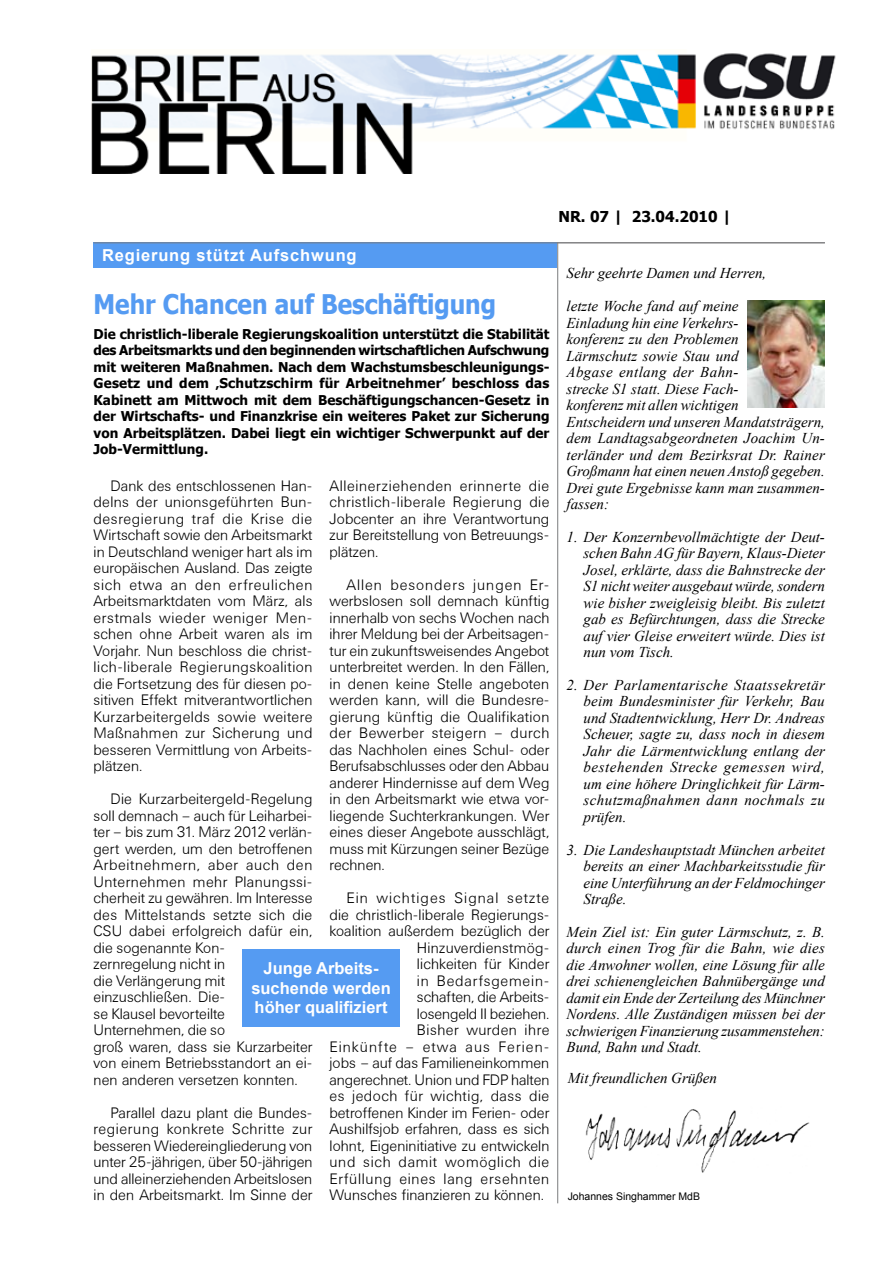
<style>
.page{position:relative;width:893px;height:1263px;background:#fff}
.page>*{position:absolute;margin:0;border:0;box-sizing:border-box;transform-origin:0 0}
.t1{font:700 27px "Tahoma";color:#559bf2;scale:.9 1}
.t2{font:700 16.5px/19.5px "Arial";color:#fff;text-align:center}
.t3{font:700 16.5px "Arial";letter-spacing:.05em;color:#fff}
.t4{font:300 15px/16.5px "Univers BSK";color:#000;text-align:justify}
.t5{font:italic 15px/16.5px "Times New Roman";color:#000;text-align:justify}
.t6{font:300 15px "Univers BSK";letter-spacing:.03em;color:#000}
.t7{font:300 15px "Univers BSK";letter-spacing:.045em;color:#000}
.t8{font:300 15px "Univers BSK";letter-spacing:.07em;color:#000}
.t9{font:300 15px "Univers BSK";letter-spacing:.065em;color:#000}
.t10{font:300 15px "Univers BSK";letter-spacing:.04em;color:#000}
.t11{font:700 15px "Tahoma";color:#000}
.t12{font:300 15px "Univers BSK";letter-spacing:.05em;color:#000}
.t13{font:700 13.5px/16.5px "Tahoma";color:#000;text-align:justify}
.t14{font:10.5px "Arial";color:#000}
</style>
<div class="page">
<hr style="left:557px;top:242px;width:1px;height:961px;background:#7b7c7e">
<div style="left:94px;top:242px;width:463px;height:26px;background:#559bf2"></div>
<hr style="left:94px;top:242px;width:731px;height:1px;background:#7b7c7e">
<div style="left:242px;top:949px;width:158px;height:78px;background:#559bf2"></div>
<img style="left:92px;top:53px;width:744px;height:120px">
<img style="left:585px;top:1109px;width:225px;height:64px">
<img style="left:747px;top:300px;width:78px;height:107px">
<p class="t3" style="left:102px;top:244px;width:256px">Regierung stützt Aufschwung</p>
<h1 class="t1" style="left:94px;top:285px;width:449px">Mehr Chancen auf Beschäftigung</h1>
<p class="t13" style="left:94px;top:325px;width:457px">Die christlich-liberale Regierungskoalition unterstützt die Stabilität des Arbeitsmarkts und den beginnenden wirtschaftlichen Aufschwung mit weiteren Maßnahmen. Nach dem Wachstumsbeschleunigungs-Gesetz und dem ‚Schutzschirm für Arbeitnehmer’ beschloss das Kabinett am Mittwoch mit dem Beschäftigungschancen-Gesetz in der Wirtschafts- und Finanzkrise ein weiteres Paket zur Sicherung von Arbeitsplätzen. Dabei liegt ein wichtiger Schwerpunkt auf der Job-Vermittlung.</p>
<p class="t4" style="left:94px;top:477px;width:221px;text-indent:17px">Dank des entschlossenen Han&shy;delns der unionsgeführten Bun&shy;desregierung traf die Krise die Wirtschaft sowie den Arbeitsmarkt in Deutschland weniger hart als im europäischen Ausland. Das zeigte sich etwa an den erfreulichen Arbeitsmarktdaten vom März, als erstmals wieder weniger Men&shy;schen ohne Arbeit waren als im Vorjahr. Nun beschloss die christ&shy;lich-liberale Regierungskoalition die Fortsetzung des für diesen po&shy;sitiven Effekt mitverantwortlichen Kurzarbeitergelds sowie weitere Maßnahmen zur Sicherung und besseren Vermittlung von Arbeits&shy;plätzen.</p>
<p class="t4" style="left:94px;top:791px;width:221px;text-align:left;text-indent:17px">Die Kurzarbeitergeld-Regelung soll demnach – auch für Leiharbei&shy;ter – bis zum 31. März 2012 verlän&shy;gert werden, um den betroffenen<br>Arbeitnehmern, aber auch den<br>Unternehmen mehr Planungssi&shy;cherheit zu gewähren. Im Interesse des Mittelstands setzte sich die<br>CSU dabei erfolgreich dafür ein, die sogenannte Kon-<br>zernregelung nicht in<br>die Verlängerung mit einzuschließen. Die-<br>se Klausel bevorteilte<br>Unternehmen, die so<br>groß waren, dass sie Kurzarbeiter von einem Betriebsstandort an ei&shy;nen anderen versetzen konnten.</p>
<p class="t4" style="left:94px;top:1104px;width:221px;text-indent:17px">Parallel dazu plant die Bundes&shy;regierung konkrete Schritte zur besseren Wiedereingliederung von unter 25-jährigen, über 50-jährigen und alleinerziehenden Arbeitslosen in den Arbeitsmarkt. Im Sinne der</p>
<p class="t4" style="left:330px;top:477px;width:222px">Alleinerziehenden erinnerte die christlich-liberale Regierung die Jobcenter an ihre Verantwortung zur Bereitstellung von Betreuungs&shy;plätzen.</p>
<p class="t4" style="left:330px;top:576px;width:221px;text-indent:17px">Allen besonders jungen Er&shy;werbslosen soll demnach künftig innerhalb von sechs Wochen nach ihrer Meldung bei der Arbeitsagen&shy;tur ein zukunftsweisendes Angebot unterbreitet werden. In den Fällen, in denen keine Stelle angeboten werden kann, will die Bundesre&shy;gierung künftig die Qualifikation der Bewerber steigern – durch das Nachholen eines Schul- oder Berufsabschlusses oder den Abbau anderer Hindernisse auf dem Weg in den Arbeitsmarkt wie etwa vor&shy;liegende Suchterkrankungen. Wer eines dieser Angebote ausschlägt, muss mit Kürzungen seiner Bezüge rechnen.</p>
<p class="t8" style="left:347px;top:890px;width:204px">Ein wichtiges Signal setzte</p>
<p class="t4" style="left:330px;top:906px;width:219px">die christlich-liberale Regierungs-</p>
<p class="t4" style="left:330px;top:923px;width:221px">koalition außerdem bezüglich der</p>
<p class="t4" style="left:417px;top:939px;width:134px">Hinzuverdienstmög-</p>
<p class="t4" style="left:417px;top:956px;width:134px">lichkeiten für Kinder</p>
<p class="t12" style="left:417px;top:972px;width:134px">in Bedarfsgemein-</p>
<p class="t4" style="left:417px;top:989px;width:134px">schaften, die Arbeits-</p>
<p class="t4" style="left:417px;top:1005px;width:134px">losengeld II beziehen.</p>
<p class="t6" style="left:417px;top:1022px;width:134px">Bisher wurden ihre</p>
<p class="t9" style="left:330px;top:1038px;width:221px">Einkünfte – etwa aus Ferien-</p>
<p class="t4" style="left:330px;top:1055px;width:221px">jobs – auf das Familieneinkommen</p>
<p class="t4" style="left:330px;top:1071px;width:221px">angerechnet. Union und FDP halten</p>
<p class="t6" style="left:330px;top:1088px;width:221px">es jedoch für wichtig, dass die</p>
<p class="t4" style="left:330px;top:1104px;width:221px">betroffenen Kinder im Ferien- oder</p>
<p class="t4" style="left:330px;top:1121px;width:221px">Aushilfsjob erfahren, dass es sich</p>
<p class="t4" style="left:330px;top:1137px;width:221px">lohnt, Eigeninitiative zu entwickeln</p>
<p class="t10" style="left:330px;top:1154px;width:221px">und sich damit womöglich die</p>
<p class="t7" style="left:330px;top:1170px;width:221px">Erfüllung eines lang ersehnten</p>
<p class="t4" style="left:330px;top:1187px;width:216px">Wunsches finanzieren zu können.</p>
<p class="t2" style="left:251px;top:959px;width:141px">Junge Arbeits&shy;suchende werden höher qualifiziert</p>
<p class="t11" style="left:558px;top:206px;width:175px">Nr. 07 | 23.04.2010 |</p>
<p class="t5" style="left:566px;top:257px;width:201px;line-height:32.7px">Sehr geehrte Damen und Herren, letzte Woche fand auf meine</p>
<p class="t5" style="left:566px;top:314px;width:260px;text-align:left">Einladung hin eine Verkehrs-<br>konferenz zu den Problemen<br>Lärmschutz sowie Stau und<br>Abgase entlang der Bahn-<br>strecke S1 statt. Diese Fach-<br>konferenz mit allen wichtigen<br>Entscheidern und unseren Mandatsträgern, dem Landtagsabgeordneten Joachim Un&shy;terländer und dem Bezirksrat Dr. Rainer<br>Großmann hat einen neuen Anstoß gegeben.<br>Drei gute Ergebnisse kann man zusammen&shy;fassen:</p>
<p class="t5" style="left:583px;top:528px;width:243px;text-indent:-17px">1. Der Konzernbevollmächtigte der Deut&shy;schen Bahn AG für Bayern, Klaus-Dieter Josel, erklärte, dass die Bahnstrecke der S1 nicht weiter ausgebaut würde, sondern wie bisher zweigleisig bleibt. Bis zuletzt gab es Befürchtungen, dass die Strecke auf vier Gleise erweitert würde. Dies ist nun vom Tisch.</p>
<p class="t5" style="left:583px;top:676px;width:243px;text-indent:-17px">2. Der Parlamentarische Staatssekretär beim Bundesminister für Verkehr, Bau und Stadtentwicklung, Herr Dr. Andreas Scheuer, sagte zu, dass noch in diesem Jahr die Lärmentwicklung entlang der bestehenden Strecke gemessen wird, um eine höhere Dringlichkeit für Lärm&shy;schutzmaßnahmen dann nochmals zu prüfen.</p>
<p class="t5" style="left:583px;top:841px;width:243px;text-indent:-17px">3. Die Landeshauptstadt München arbeitet bereits an einer Machbarkeitsstudie für eine Unterführung an der Feldmochinger Straße.</p>
<p class="t5" style="left:566px;top:923px;width:260px">Mein Ziel ist: Ein guter Lärmschutz, z. B. durch einen Trog für die Bahn, wie dies die Anwohner wollen, eine Lösung für alle drei schienengleichen Bahnübergänge und damit ein Ende der Zerteilung des Münchner Nordens. Alle Zuständigen müssen bei der schwierigen Finanzierung zusammenstehen:<br>Bund, Bahn und Stadt.</p>
<p class="t5" style="left:568px;top:1070px;width:151px">Mit freundlichen Grüßen</p>
<p class="t14" style="left:568px;top:1189px;width:134px">Johannes Singhammer MdB</p>
</div>
